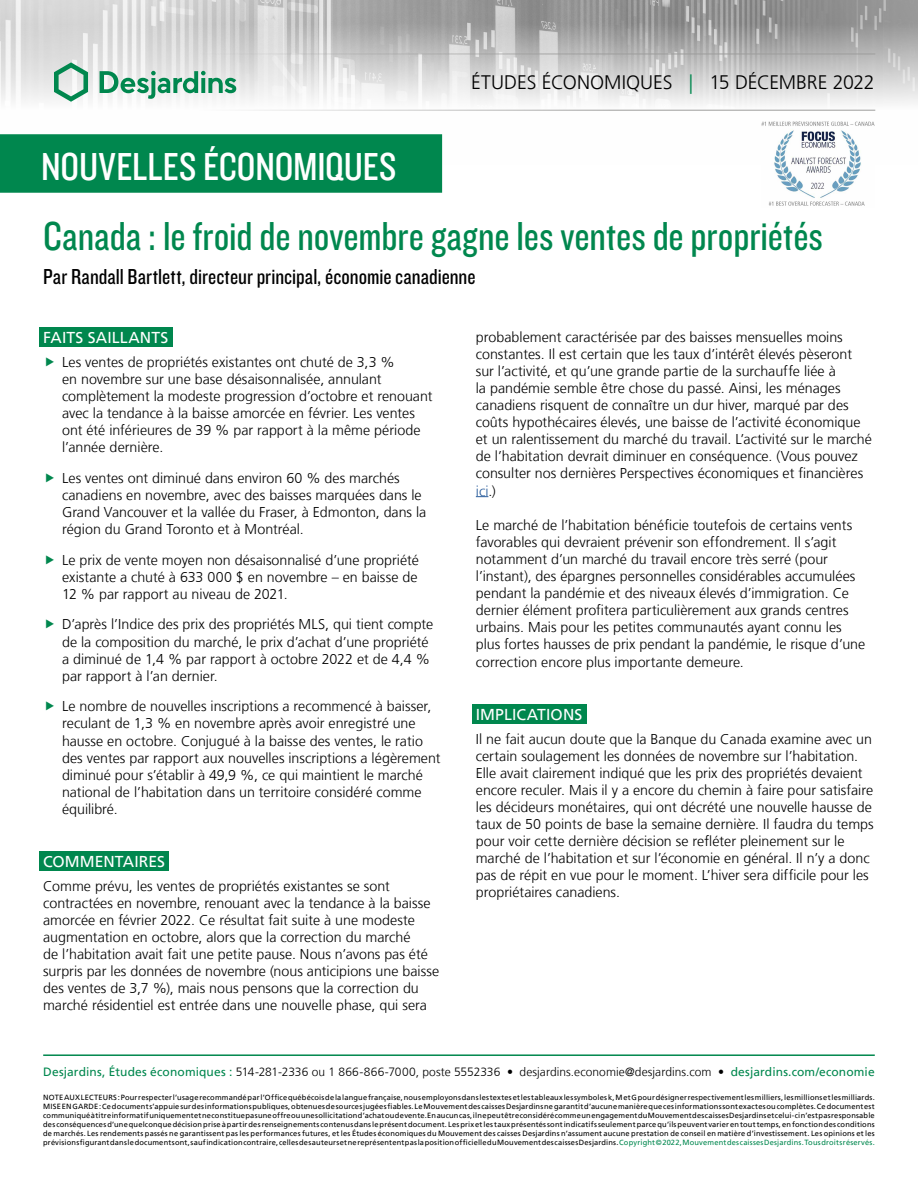
<style>
.page{position:relative;width:918px;height:1188px;background:#fff}
.page>*{position:absolute;margin:0;border:0;box-sizing:border-box;transform-origin:0 0}
.t1{font:42px "Knockout 29 Junior Ltweight";color:#00874e}
.t2{font:40.5px "Knockout 29 Junior Ltweight";color:#fff}
.t3{font:22.5px "Knockout 29 Junior Ltweight";color:#000}
.t4{font:300 19.5px "Frutiger LT";letter-spacing:-.005em;color:#000}
.t5{font:15.75px "Frutiger LT";letter-spacing:.005em;color:#fff}
.t6{font:300 14.25px/17.1px "Frutiger LT";color:#000}
.t7{font:300 12px "Frutiger LT";letter-spacing:.005em;color:#000}
.t8{font:7.5px/9px "Frutiger LT";letter-spacing:.025em;color:#000;text-align:justify}
.s1{color:#00874e}
.s2{color:#275b9b}
.s3{font-weight:400;color:#00874e}
</style>
<div class="page">
<img style="left:0;top:0;width:918px;height:164px">
<hr style="left:43px;top:54px;width:832px;height:1px;background:#9d9d9c">
<hr style="left:43px;top:110px;width:832px;height:1px;background:#9d9d9c">
<svg style="left:54px;top:62px;width:34px;height:40px"></svg>
<svg style="left:100px;top:71px;width:136px;height:28px"></svg>
<div style="left:0;top:135px;width:441px;height:57px;background:#00874e"></div>
<div style="left:0;top:134px;width:442px;height:59px;border:2px solid #00874e"></div>
<hr style="left:43px;top:1054px;width:832px;height:2px;background:#00874e">
<div style="left:39px;top:327px;width:133px;height:20px;background:#00874e"></div>
<div style="left:39px;top:851px;width:130px;height:20px;background:#00874e"></div>
<svg style="left:476px;top:496px;width:12px;height:1px"></svg>
<div style="left:472px;top:704px;width:114px;height:20px;background:#00874e"></div>
<img style="left:761px;top:121px;width:114px;height:85px">
<h2 class="t2" style="left:41px;top:140px;width:357px">NOUVELLES ÉCONOMIQUES</h2>
<h3 class="t4" style="left:471px;top:72px;width:405px">ÉTUDES ÉCONOMIQUES <span class="s1">|</span> 15 DÉCEMBRE 2022</h3>
<h1 class="t1" style="left:43px;top:209px;width:781px">Canada : le froid de novembre gagne les ventes de propriétés</h1>
<h3 class="t3" style="left:43px;top:262px;width:434px">Par Randall Bartlett, directeur principal, économie canadienne</h3>
<p class="t5" style="left:43px;top:328px;width:127px">FAITS SAILLANTS</p>
<p class="t6" style="left:62px;top:353px;width:372px">Les ventes de propriétés existantes ont chuté de 3,3 %<br>en novembre sur une base désaisonnalisée, annulant complètement la modeste progression d’octobre et renouant avec la tendance à la baisse amorcée en février. Les ventes ont été inférieures de 39 % par rapport à la même période l’année dernière.</p>
<p class="t6" style="left:62px;top:470px;width:366px">Les ventes ont diminué dans environ 60 % des marchés canadiens en novembre, avec des baisses marquées dans le Grand Vancouver et la vallée du Fraser, à Edmonton, dans la région du Grand Toronto et à Montréal.</p>
<p class="t6" style="left:62px;top:551px;width:358px;text-align:justify">Le prix de vente moyen non désaisonnalisé d’une propriété existante a chuté à 633 000 $ en novembre – en baisse de 12 % par rapport au niveau de 2021.</p>
<p class="t6" style="left:62px;top:616px;width:373px">D’après l’Indice des prix des propriétés MLS, qui tient compte de la composition du marché, le prix d’achat d’une propriété a diminué de 1,4 % par rapport à octobre 2022 et de 4,4 % par rapport à l’an dernier.</p>
<p class="t6" style="left:62px;top:698px;width:380px">Le nombre de nouvelles inscriptions a recommencé à baisser, reculant de 1,3 % en novembre après avoir enregistré une hausse en octobre. Conjugué à la baisse des ventes, le ratio des ventes par rapport aux nouvelles inscriptions a légèrement diminué pour s’établir à 49,9 %, ce qui maintient le marché national de l’habitation dans un territoire considéré comme équilibré.</p>
<p class="t5" style="left:43px;top:852px;width:123px">COMMENTAIRES</p>
<p class="t6" style="left:43px;top:877px;width:398px">Comme prévu, les ventes de propriétés existantes se sont contractées en novembre, renouant avec la tendance à la baisse amorcée en février 2022. Ce résultat fait suite à une modeste augmentation en octobre, alors que la correction du marché<br>de l’habitation avait fait une petite pause. Nous n’avons pas été surpris par les données de novembre (nous anticipions une baisse des ventes de 3,7 %), mais nous pensons que la correction du marché résidentiel est entrée dans une nouvelle phase, qui sera</p>
<p class="t6" style="left:476px;top:328px;width:398px">probablement caractérisée par des baisses mensuelles moins constantes. Il est certain que les taux d’intérêt élevés pèseront sur l’activité, et qu’une grande partie de la surchauffe liée à<br>la pandémie semble être chose du passé. Ainsi, les ménages canadiens risquent de connaître un dur hiver, marqué par des coûts hypothécaires élevés, une baisse de l’activité économique et un ralentissement du marché du travail. L’activité sur le marché de l’habitation devrait diminuer en conséquence. (Vous pouvez consulter nos dernières Perspectives économiques et financières <span class="s2">ici</span>.)</p>
<p class="t6" style="left:476px;top:517px;width:391px">Le marché de l’habitation bénéficie toutefois de certains vents favorables qui devraient prévenir son effondrement. Il s’agit notamment d’un marché du travail encore très serré (pour l’instant), des épargnes personnelles considérables accumulées pendant la pandémie et des niveaux élevés d’immigration. Ce dernier élément profitera particulièrement aux grands centres urbains. Mais pour les petites communautés ayant connu les plus fortes hausses de prix pendant la pandémie, le risque d’une correction encore plus importante demeure.</p>
<p class="t5" style="left:476px;top:705px;width:108px">IMPLICATIONS</p>
<p class="t6" style="left:476px;top:730px;width:399px">Il ne fait aucun doute que la Banque du Canada examine avec un certain soulagement les données de novembre sur l’habitation.<br>Elle avait clairement indiqué que les prix des propriétés devaient encore reculer. Mais il y a encore du chemin à faire pour satisfaire les décideurs monétaires, qui ont décrété une nouvelle hausse de taux de 50 points de base la semaine dernière. Il faudra du temps pour voir cette dernière décision se refléter pleinement sur le marché de l’habitation et sur l’économie en général. Il n’y a donc pas de répit en vue pour le moment. L’hiver sera difficile pour les propriétaires canadiens.</p>
<p class="t7" style="left:43px;top:1065px;width:833px"><span class="s3">Desjardins, Études économiques :</span> 514‑281‑2336 ou 1 866‑866‑7000, poste 5552336 • desjardins.economie@desjardins.com • <span class="s3">desjardins.com/economie</span></p>
<p class="t8" style="left:43px;top:1093px;width:833px">NOTE AUX LECTEURS: Pour respecter l’usage recommandé par l’Office québécois de la langue française, nous employons dans les textes et les tableaux les symboles k, M et G pour désigner respectivement les milliers, les millions et les milliards.<br>MISE EN GARDE: Ce document s’appuie sur des informations publiques, obtenues de sources jugées fiables. Le Mouvement des caisses Desjardins ne garantit d’aucune manière que ces informations sont exactes ou complètes. Ce document est communiqué à titre informatif uniquement et ne constitue pas une offre ou une sollicitation d’achat ou de vente. En aucun cas, il ne peut être considéré comme un engagement du Mouvement des caisses Desjardins et celui-ci n’est pas responsable des conséquences d’une quelconque décision prise à partir des renseignements contenus dans le présent document. Les prix et les taux présentés sont indicatifs seulement parce qu’ils peuvent varier en tout temps, en fonction des conditions de marchés. Les rendements passés ne garantissent pas les performances futures, et les Études économiques du Mouvement des caisses Desjardins n’assument aucune prestation de conseil en matière d’investissement. Les opinions et les prévisions figurant dans le document sont, sauf indication contraire, celles des auteurs et ne représentent pas la position officielle du Mouvement des caisses Desjardins. <span class="s1">Copyright©2022, Mouvement des caisses Desjardins. Tous droits réservés.</span></p>
</div>
